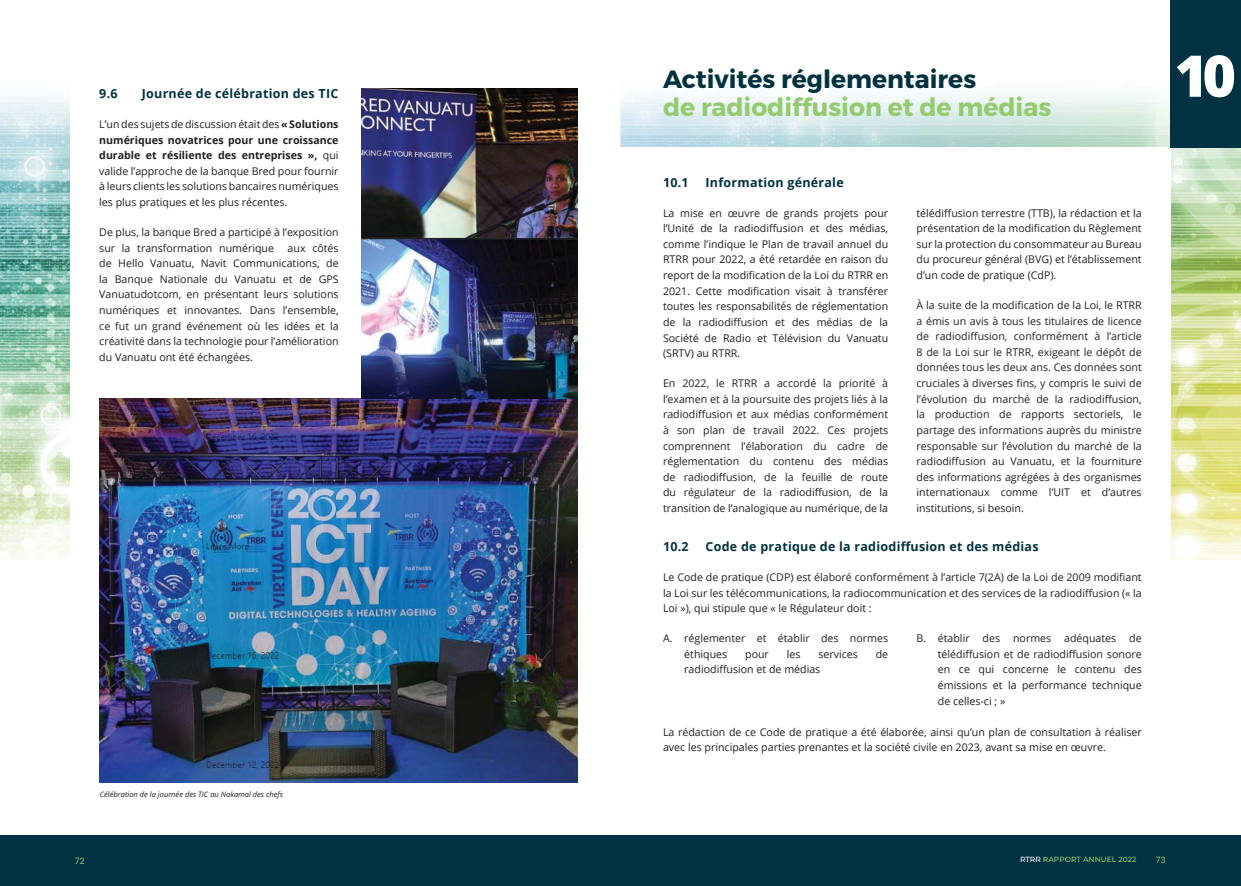
<style>
.page{position:relative;width:1241px;height:886px;background:#fff}
.page>*{position:absolute;margin:0;border:0;box-sizing:border-box;transform-origin:0 0}
.t1{font:800 57.5px "Open Sans";color:#fff}
.t2{font:700 25px "Montserrat";color:#95cb6f}
.t3{font:700 25px "Montserrat";color:#003242}
.t4{font:700 12.5px "Open Sans";letter-spacing:.02em;color:#003242}
.t5{font:10.62px/15.6px "Open Sans";color:#231f20;text-align:justify}
.t6{font:8.75px "Roboto";color:#95cb6f}
.t7{font:italic 7.5px "Open Sans";color:#231f20}
.t8{font:500 7.5px "Montserrat";letter-spacing:.005em;color:#95cb6f}
.s1{font-weight:700}
.s2{color:#fff}
</style>
<div class="page">
<div style="left:0;top:835px;width:1240px;height:51px;background:#003242"></div>
<img style="left:1171px;top:166px;width:69px;height:394px">
<img style="left:0;top:98px;width:70px;height:462px">
<div style="left:1169px;top:0;width:71px;height:148px;background:#003242"></div>
<img style="left:99px;top:399px;width:479px;height:383px">
<img style="left:361px;top:89px;width:217px;height:310px">
<p class="t4" style="left:99px;top:85px;width:20px">9.6</p>
<p class="t4" style="left:142px;top:85px;width:198px">Journée de célébration des TIC</p>
<p class="t5" style="left:99px;top:116px;width:241px">L’un des sujets de discussion était des <span class="s1">« Solutions numériques novatrices pour une croissance durable et résiliente des entreprises »,</span> qui valide l’approche de la banque Bred pour fournir à leurs clients les solutions bancaires numériques les plus pratiques et les plus récentes.</p>
<p class="t5" style="left:99px;top:224px;width:241px">De plus, la banque Bred a participé à l’exposition sur la transformation numérique</p>
<p class="t5" style="left:99px;top:240px;width:241px;text-indent:188px">aux côtés de Hello Vanuatu, Navit Communications, de la Banque Nationale du Vanuatu et de GPS Vanuatudotcom, en présentant leurs solutions numériques et innovantes. Dans l’ensemble, ce fut un grand événement où les idées et la créativité dans la technologie pour l’amélioration du Vanuatu ont été échangées.</p>
<p class="t7" style="left:100px;top:789px;width:185px">Célébration de la journée des TIC au Nakamal des chefs</p>
<h2 class="t3" style="left:663px;top:67px;width:314px">Activités réglementaires</h2>
<h2 class="t2" style="left:663px;top:95px;width:389px">de radiodiffusion et de médias</h2>
<p class="t4" style="left:663px;top:173px;width:27px">10.1</p>
<p class="t4" style="left:705px;top:173px;width:140px">Information générale</p>
<p class="t5" style="left:663px;top:205px;width:227px">La mise en œuvre de grands projets pour l’Unité de la radiodiffusion et des médias, comme l’indique le Plan de travail annuel du RTRR pour 2022, a été retardée en raison du report de la modification de la Loi du RTRR en 2021. Cette modification visait à transférer toutes les responsabilités de réglementation de la radiodiffusion et des médias de la Société de Radio et Télévision du Vanuatu (SRTV) au RTRR.</p>
<p class="t5" style="left:663px;top:375px;width:227px">En 2022, le RTRR a accordé la priorité à l’examen et à la poursuite des projets liés à la radiodiffusion et aux médias conformément à son plan de travail 2022. Ces projets comprennent l’élaboration du cadre de réglementation du contenu des médias de radiodiffusion, de la feuille de route du régulateur de la radiodiffusion, de la transition de l’analogique au numérique, de la</p>
<p class="t5" style="left:916px;top:205px;width:227px">télédiffusion terrestre (TTB), la rédaction et la présentation de la modification du Règlement sur la protection du consommateur au Bureau du procureur général (BVG) et l’établissement d’un code de pratique (CdP).</p>
<p class="t5" style="left:916px;top:297px;width:227px">À la suite de la modification de la Loi, le RTRR a émis un avis à tous les titulaires de licence de radiodiffusion, conformément à l’article 8 de la Loi sur le RTRR, exigeant le dépôt de données tous les deux ans. Ces données sont cruciales à diverses fins, y compris le suivi de l’évolution du marché de la radiodiffusion, la production de rapports sectoriels, le partage des informations auprès du ministre responsable sur l’évolution du marché de la radiodiffusion au Vanuatu, et la fourniture des informations agrégées à des organismes internationaux comme l’UIT et d’autres institutions, si besoin.</p>
<p class="t4" style="left:663px;top:538px;width:27px">10.2</p>
<p class="t4" style="left:705px;top:538px;width:334px">Code de pratique de la radiodiffusion et des médias</p>
<p class="t5" style="left:663px;top:569px;width:480px">Le Code de pratique (CDP) est élaboré conformément à l’article 7(2A) de la Loi de 2009 modifiant la Loi sur les télécommunications, la radiocommunication et des services de la radiodiffusion (« la Loi »), qui stipule que « le Régulateur doit :</p>
<p class="t5" style="left:684px;top:630px;width:205px;text-indent:-21px">A. réglementer et établir des normes éthiques</p>
<p class="t5" style="left:937px;top:630px;width:205px;text-indent:-21px">B. établir des normes adéquates de télédiffusion et de radiodiffusion sonore en ce qui concerne le contenu des émissions et la performance technique de celles-ci ; »</p>
<p class="t5" style="left:663px;top:724px;width:480px">La rédaction de ce Code de pratique a été élaborée, ainsi qu’un plan de consultation à réaliser avec les principales parties prenantes et la société civile en 2023, avant sa mise en œuvre.</p>
<p class="t5" style="left:745px;top:646px;width:25px">pour</p>
<p class="t5" style="left:786px;top:646px;width:15px">les</p>
<p class="t5" style="left:818px;top:646px;width:41px">services</p>
<p class="t5" style="left:875px;top:646px;width:14px">de</p>
<p class="t5" style="left:684px;top:661px;width:137px">radiodiffusion et de médias</p>
<h1 class="t1" style="left:1174px;top:35px;width:63px">10</h1>
<p class="t6" style="left:75px;top:856px;width:11px">72</p>
<p class="t8" style="left:1019px;top:856px;width:118px"><span class="s2">RTRR</span> RAPPORT ANNUEL 2022</p>
<p class="t6" style="left:1155px;top:854px;width:11px">73</p>
</div>
